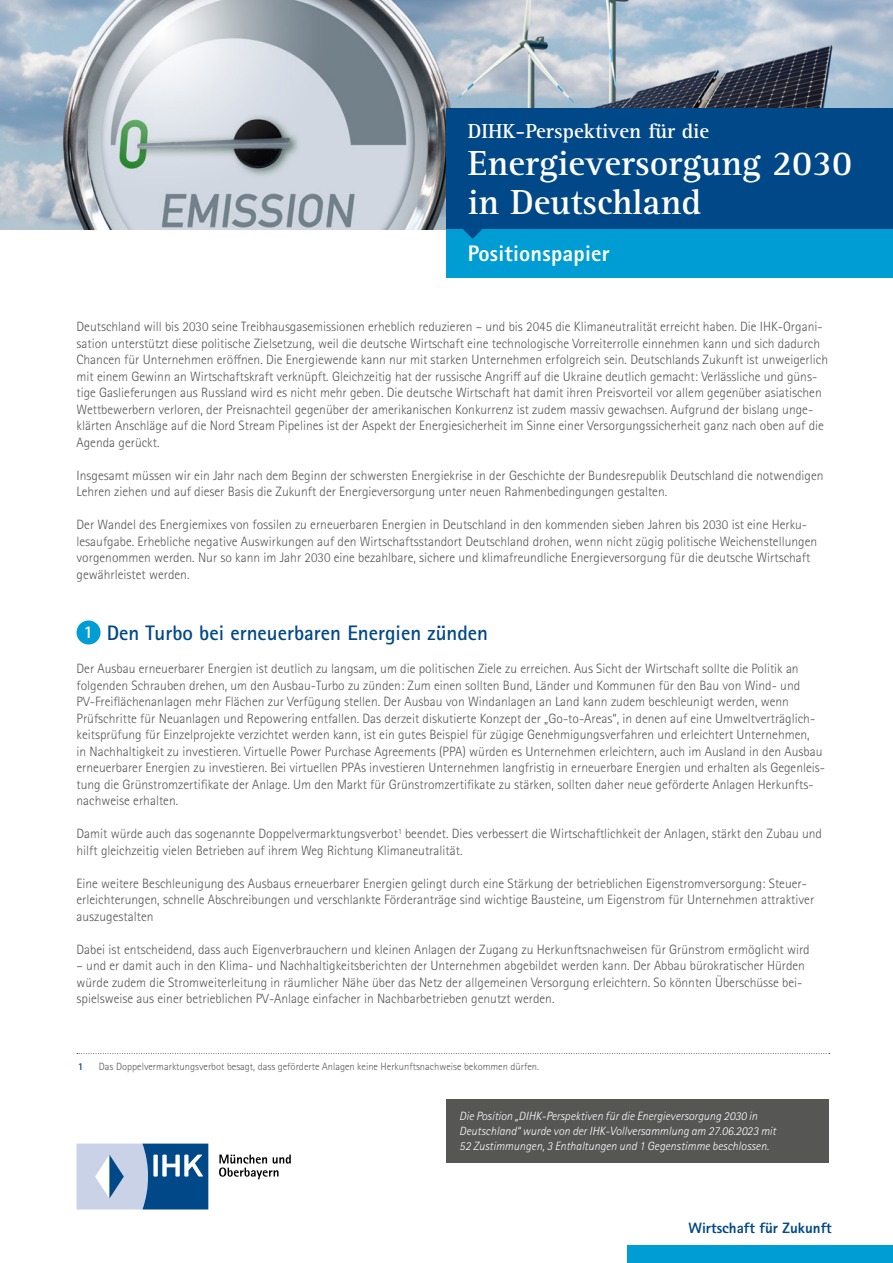
<style>
.page{position:relative;width:893px;height:1263px;background:#fff}
.page>*{position:absolute;margin:0;border:0;box-sizing:border-box;transform-origin:0 0}
.Titel_Bühne_groß{font:700 36px "Rotis Serif Std";color:#fff}
.t1{font:800 22.5px "Rotis Sans Serif Std";letter-spacing:.01em;color:#fff}
.Headline{font:700 21px "Rotis Sans Serif Std";color:#004888}
.Titel_Bühne_groß-2{font:700 21px "Rotis Serif Std";color:#fff}
.Ansprechpartner{font:700 18px "Rotis Sans Serif Std";color:#fff}
.IHK_München_Claim{font:800 15px "Rotis Sans Serif Std";color:#004888}
.Fließtext{font:300 13.5px/16.5px "Rotis Sans Serif Std";color:#565655}
.Ansprechpartner-2{font:italic 300 12px/15px "Rotis Sans Serif Std";color:#fff}
.Fußnoten{font:300 10.5px "Rotis Sans Serif Std";color:#565655}
.Fußnoten-2{font:700 10.5px "Rotis Sans Serif Std";color:#004888}
</style>
<div class="page">
<svg style="left:77px;top:1143px;width:131px;height:66px;background:#7699bf"></svg>
<svg style="left:219px;top:1154px;width:72px;height:25px"></svg>
<div style="left:77px;top:620px;width:24px;height:24px;background:#009dd4;border-radius:50%"></div>
<div style="left:627px;top:1246px;width:266px;height:17px;background:#009dd4"></div>
<div style="left:446px;top:1099px;width:383px;height:64px;background:#565655"></div>
<svg style="left:77px;top:1053px;width:753px;height:1px"></svg>
<img style="left:0;top:0;width:893px;height:229px">
<div style="left:446px;top:108px;width:447px;height:121px;background:#004888"></div>
<div style="left:446px;top:229px;width:447px;height:49px;background:#009dd4"></div>
<svg style="left:463px;top:229px;width:19px;height:10px"></svg>
<p class="Titel_Bühne_groß-2" style="left:468px;top:118px;width:243px">DIHK-Perspektiven für die</p>
<p class="Titel_Bühne_groß" style="left:468px;top:142px;width:386px">Energieversorgung 2030</p>
<p class="Titel_Bühne_groß" style="left:468px;top:181px;width:234px">in Deutschland</p>
<p class="t1" style="left:468px;top:239px;width:143px">Positionspapier</p>
<p class="Fließtext" style="left:77px;top:319px;width:753px">Deutschland will bis 2030 seine Treibhausgasemissionen erheblich reduzieren – und bis 2045 die Klimaneutralität erreicht haben. Die IHK-Organi&shy;sation unterstützt diese politische Zielsetzung, weil die deutsche Wirtschaft eine technologische Vorreiterrolle einnehmen kann und sich dadurch Chancen für Unternehmen eröffnen. Die Energiewende kann nur mit starken Unternehmen erfolgreich sein. Deutschlands Zukunft ist unweigerlich mit einem Gewinn an Wirtschaftskraft verknüpft. Gleichzeitig hat der russische Angriff auf die Ukraine deutlich gemacht: Verlässliche und güns&shy;tige Gaslieferungen aus Russland wird es nicht mehr geben. Die deutsche Wirtschaft hat damit ihren Preisvorteil vor allem gegenüber asiatischen Wettbewerbern verloren, der Preisnachteil gegenüber der amerikanischen Konkurrenz ist zudem massiv gewachsen. Aufgrund der bislang unge&shy;klärten Anschläge auf die Nord Stream Pipelines ist der Aspekt der Energiesicherheit im Sinne einer Versorgungssicherheit ganz nach oben auf die Agenda gerückt.</p>
<p class="Fließtext" style="left:77px;top:467px;width:748px">Insgesamt müssen wir ein Jahr nach dem Beginn der schwersten Energiekrise in der Geschichte der Bundesrepublik Deutschland die notwendigen<br>Lehren ziehen und auf dieser Basis die Zukunft der Energieversorgung unter neuen Rahmenbedingungen gestalten.</p>
<p class="Fließtext" style="left:77px;top:517px;width:742px">Der Wandel des Energiemixes von fossilen zu erneuerbaren Energien in Deutschland in den kommenden sieben Jahren bis 2030 ist eine Herku&shy;lesaufgabe. Erhebliche negative Auswirkungen auf den Wirtschaftsstandort Deutschland drohen, wenn nicht zügig politische Weichenstellungen vorgenommen werden. Nur so kann im Jahr 2030 eine bezahlbare, sichere und klimafreundliche Energieversorgung für die deutsche Wirtschaft gewährleistet werden.</p>
<p class="Ansprechpartner" style="left:84px;top:621px;width:11px">1</p>
<p class="Headline" style="left:107px;top:620px;width:383px">Den Turbo bei erneuerbaren Energien zünden</p>
<p class="Fließtext" style="left:77px;top:660px;width:750px">Der Ausbau erneuerbarer Energien ist deutlich zu langsam, um die politischen Ziele zu erreichen. Aus Sicht der Wirtschaft sollte die Politik an folgenden Schrauben drehen, um den Ausbau-Turbo zu zünden: Zum einen sollten Bund, Länder und Kommunen für den Bau von Wind- und PV-Freiflächenanlagen mehr Flächen zur Verfügung stellen. Der Ausbau von Windanlagen an Land kann zudem beschleunigt werden, wenn Prüfschritte für Neuanlagen und Repowering entfallen. Das derzeit diskutierte Konzept der „Go-to-Areas“, in denen auf eine Umweltverträglich&shy;keitsprüfung für Einzelprojekte verzichtet werden kann, ist ein gutes Beispiel für zügige Genehmigungsverfahren und erleichtert Unternehmen,<br>in Nachhaltigkeit zu investieren. Virtuelle Power Purchase Agreements (PPA) würden es Unternehmen erleichtern, auch im Ausland in den Ausbau erneuerbarer Energien zu investieren. Bei virtuellen PPAs investieren Unternehmen langfristig in erneuerbare Energien und erhalten als Gegenleis&shy;tung die Grünstromzertifikate der Anlage. Um den Markt für Grünstromzertifikate zu stärken, sollten daher neue geförderte Anlagen Herkunfts&shy;nachweise erhalten.</p>
<p class="Fließtext" style="left:77px;top:825px;width:747px">Damit würde auch das sogenannte Doppelvermarktungsverbot<sup>1</sup> beendet. Dies verbessert die Wirtschaftlichkeit der Anlagen, stärkt den Zubau und hilft gleichzeitig vielen Betrieben auf ihrem Weg Richtung Klimaneutralität.</p>
<p class="Fließtext" style="left:77px;top:875px;width:739px">Eine weitere Beschleunigung des Ausbaus erneuerbarer Energien gelingt durch eine Stärkung der betrieblichen Eigenstromversorgung: Steuer&shy;erleichterungen, schnelle Abschreibungen und verschlankte Förderanträge sind wichtige Bausteine, um Eigenstrom für Unternehmen attraktiver auszugestalten</p>
<p class="Fließtext" style="left:77px;top:941px;width:735px">Dabei ist entscheidend, dass auch Eigenverbrauchern und kleinen Anlagen der Zugang zu Herkunftsnachweisen für Grünstrom ermöglicht wird</p>
<p class="Fließtext" style="left:77px;top:957px;width:730px">– und er damit auch in den Klima- und Nachhaltigkeitsberichten der Unternehmen abgebildet werden kann. Der Abbau bürokratischer Hürden würde zudem die Stromweiterleitung in räumlicher Nähe über das Netz der allgemeinen Versorgung erleichtern. So könnten Überschüsse bei&shy;spielsweise aus einer betrieblichen PV-Anlage einfacher in Nachbarbetrieben genutzt werden.</p>
<p class="Fußnoten-2" style="left:78px;top:1060px;width:7px">1</p>
<p class="Fußnoten" style="left:99px;top:1061px;width:442px">Das Doppelvermarktungsverbot besagt, dass geförderte Anlagen keine Herkunftsnachweise bekommen dürfen.</p>
<p class="Ansprechpartner-2" style="left:459px;top:1108px;width:318px">Die Position „DIHK-Perspektiven für die Energieversorgung 2030 in<br>Deutschland“ wurde von der IHK-Vollversammlung am 27.06.2023 mit<br>52 Zustimmungen, 3 Enthaltungen und 1 Gegenstimme beschlossen.</p>
<p class="IHK_München_Claim" style="left:688px;top:1218px;width:145px">Wirtschaft für Zukunft</p>
</div>
